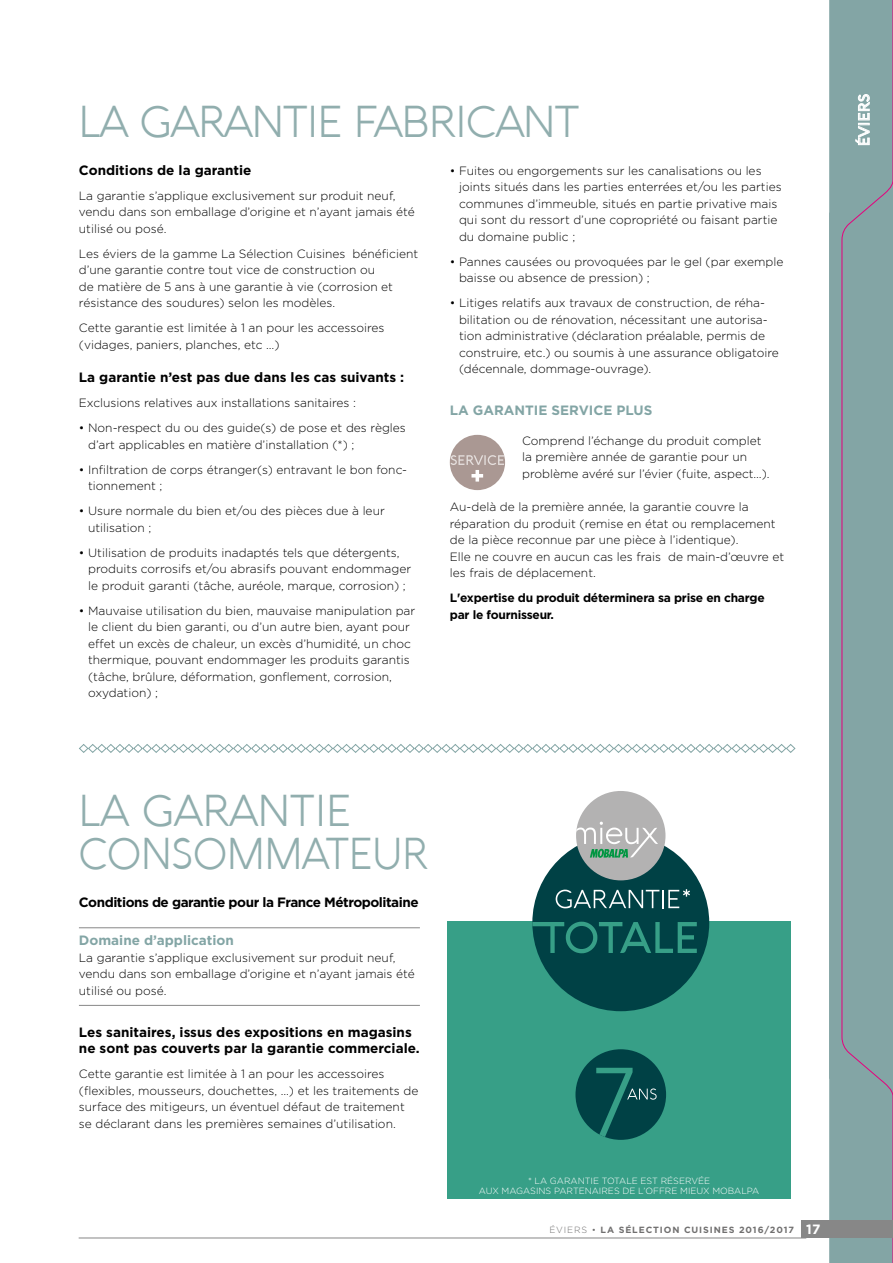
<style>
.page{position:relative;width:893px;height:1263px;background:#fff}
.page>*{position:absolute;margin:0;border:0;box-sizing:border-box;transform-origin:0 0}
.t1{font:300 43.5px/43.5px "Aquawax";letter-spacing:-.015em;color:#91aeae}
.t2{font:500 15px "Aquawax";letter-spacing:.03em;color:#fff}
.t3{font:700 13.5px/16.5px "Gotham";color:#000}
.t4{font:700 13.5px "Gotham";letter-spacing:-.035em;color:#000}
.t5{font:700 13.5px "Gotham";color:#83a5a5}
.t6{font:300 12px/16.5px "Gotham";color:#000}
.t7{font:700 12px/16.5px "Gotham";letter-spacing:-.02em;color:#000}
.t8{font:300 9px/10.8px "Gotham";color:#fff;text-align:center}
.t9{font:700 9px "Gotham";letter-spacing:.1em;color:#706f6f}
.s1{font-weight:300}
.s2{font-size:13.5px;color:#fff}
</style>
<div class="page">
<svg style="left:829px;top:0;width:12px;height:212px;background:#85a6a6"></svg>
<div style="left:829px;top:212px;width:12px;height:1051px;background:#83a5a5"></div>
<div style="left:841px;top:0;width:52px;height:1263px;background:#83a5a5"></div>
<hr style="left:79px;top:927px;width:341px;height:1px;background:#878787">
<hr style="left:79px;top:1005px;width:341px;height:1px;background:#878787">
<svg style="left:79px;top:744px;width:717px;height:9px"></svg>
<div style="left:447px;top:922px;width:344px;height:277px;background:#379f87"></div>
<div style="left:532px;top:834px;width:177px;height:177px;background:#004145;border-radius:50%"></div>
<svg style="left:556px;top:889px;width:134px;height:19px"></svg>
<svg style="left:532px;top:922px;width:165px;height:31px"></svg>
<div style="left:576px;top:791px;width:89px;height:89px;background:#b3b2b2;border-radius:50%"></div>
<svg style="left:576px;top:822px;width:82px;height:36px"></svg>
<div style="left:575px;top:1049px;width:91px;height:91px;background:#004145;border-radius:50%"></div>
<svg style="left:596px;top:1068px;width:61px;height:69px"></svg>
<div style="left:450px;top:435px;width:55px;height:55px;background:#aa9893;border-radius:50%"></div>
<svg style="left:450px;top:455px;width:54px;height:27px"></svg>
<div style="left:801px;top:1220px;width:92px;height:18px;background:#878787"></div>
<hr style="left:79px;top:1237px;width:727px;height:1px;background:#878787">
<h1 class="t1" style="left:79px;top:100px;width:502px">LA GARANTIE FABRICANT</h1>
<p class="t3" style="left:79px;top:162px;width:174px">Conditions de la garantie</p>
<p class="t6" style="left:79px;top:187px;width:337px">La garantie s’applique exclusivement sur produit neuf, vendu dans son emballage d’origine et n’ayant jamais été utilisé ou posé.</p>
<p class="t6" style="left:79px;top:245px;width:341px">Les éviers de la gamme La Sélection Cuisines bénéficient d’une garantie contre tout vice de construction ou<br>de matière de 5 ans à une garantie à vie (corrosion et résistance des soudures) selon les modèles.</p>
<p class="t6" style="left:79px;top:320px;width:307px">Cette garantie est limitée à 1 an pour les accessoires (vidages, paniers, planches, etc …)</p>
<p class="t3" style="left:79px;top:369px;width:327px">La garantie n’est pas due dans les cas suivants :</p>
<p class="t6" style="left:79px;top:395px;width:279px">Exclusions relatives aux installations sanitaires :</p>
<p class="t6" style="left:88px;top:420px;width:319px;text-indent:-9px">• Non-respect du ou des guide(s) de pose et des règles d’art applicables en matière d’installation (*) ;</p>
<p class="t6" style="left:88px;top:461px;width:320px;text-indent:-9px">• Infiltration de corps étranger(s) entravant le bon fonc&shy;tionnement ;</p>
<p class="t6" style="left:88px;top:503px;width:298px;text-indent:-9px">• Usure normale du bien et/ou des pièces due à leur utilisation ;</p>
<p class="t6" style="left:88px;top:544px;width:325px;text-indent:-9px">• Utilisation de produits inadaptés tels que détergents, produits corrosifs et/ou abrasifs pouvant endommager le produit garanti (tâche, auréole, marque, corrosion) ;</p>
<p class="t6" style="left:88px;top:602px;width:329px;text-indent:-9px">• Mauvaise utilisation du bien, mauvaise manipulation par le client du bien garanti, ou d’un autre bien, ayant pour effet un excès de chaleur, un excès d’humidité, un choc thermique, pouvant endommager les produits garantis (tâche, brûlure, déformation, gonflement, corrosion, oxydation) ;</p>
<p class="t6" style="left:459px;top:162px;width:324px;text-indent:-9px">• Fuites ou engorgements sur les canalisations ou les joints situés dans les parties enterrées et/ou les parties communes d’immeuble, situés en partie privative mais qui sont du ressort d’une copropriété ou faisant partie du domaine public ;</p>
<p class="t6" style="left:459px;top:253px;width:326px;text-indent:-9px">• Pannes causées ou provoquées par le gel (par exemple baisse ou absence de pression) ;</p>
<p class="t6" style="left:459px;top:295px;width:321px;text-indent:-9px">• Litiges relatifs aux travaux de construction, de réha&shy;bilitation ou de rénovation, nécessitant une autorisa&shy;tion administrative (déclaration préalable, permis de construire, etc.) ou soumis à une assurance obligatoire (décennale, dommage-ouvrage).</p>
<p class="t5" style="left:450px;top:402px;width:204px">LA GARANTIE SERVICE PLUS</p>
<p class="t6" style="left:522px;top:432px;width:249px">Comprend l’échange du produit complet la première année de garantie pour un problème avéré sur l’évier (fuite, aspect…).</p>
<p class="t6" style="left:450px;top:498px;width:336px">Au-delà de la première année, la garantie couvre la réparation du produit (remise en état ou remplacement de la pièce reconnue par une pièce à l’identique).<br>Elle ne couvre en aucun cas les frais de main-d’œuvre et les frais de déplacement.</p>
<p class="t7" style="left:450px;top:590px;width:316px">L'expertise du produit déterminera sa prise en charge par le fournisseur.</p>
<p class="t2" style="left:855px;top:146px;width:53px;rotate:-90deg">ÉVIERS</p>
<h1 class="t1" style="left:79px;top:789px;width:351px">LA GARANTIE<br>CONSOMMATEUR</h1>
<p class="t4" style="left:79px;top:893px;width:341px">Conditions de garantie pour la France Métropolitaine</p>
<p class="t5" style="left:79px;top:931px;width:156px">Domaine d’application</p>
<p class="t6" style="left:79px;top:949px;width:337px">La garantie s’applique exclusivement sur produit neuf, vendu dans son emballage d’origine et n’ayant jamais été utilisé ou posé.</p>
<p class="t3" style="left:79px;top:1023px;width:342px">Les sanitaires, issus des expositions en magasins ne sont pas couverts par la garantie commerciale.</p>
<p class="t6" style="left:79px;top:1065px;width:341px">Cette garantie est limitée à 1 an pour les accessoires (flexibles, mousseurs, douchettes, …) et les traitements de surface des mitigeurs, un éventuel défaut de traitement se déclarant dans les premières semaines d’utilisation.</p>
<p class="t8" style="left:479px;top:1175px;width:282px">* LA GARANTIE TOTALE EST RÉSERVÉE<br>AUX MAGASINS PARTENAIRES DE L’OFFRE MIEUX MOBALPA</p>
<p class="t9" style="left:549px;top:1224px;width:272px"><span class="s1">ÉVIERS •</span> LA SÉLECTION CUISINES 2016/2017 <span class="s2">17</span></p>
</div>
